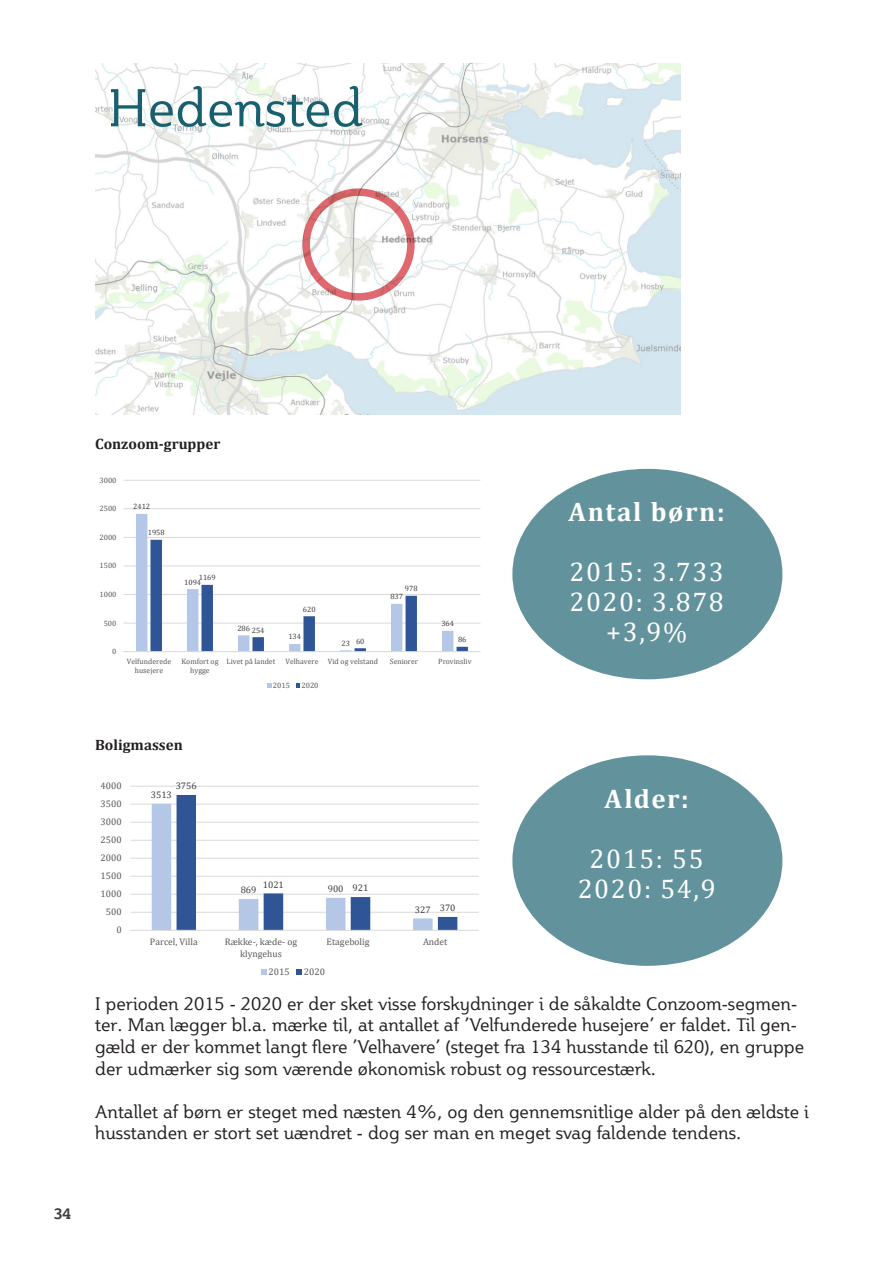
<style>
.page{position:relative;width:893px;height:1263px;background:#fff}
.page>*{position:absolute;margin:0;border:0;box-sizing:border-box;transform-origin:0 0}
.R2{font:52.5px "Plume";color:#186070}
.t1{font:27px/30px "Cambria";letter-spacing:.06em;color:#fff;text-align:center}
.t2{font:700 27px "Cambria";letter-spacing:.06em;color:#fff}
.t3{font:18px/21.6px "Plume";color:#231f20}
.t4{font:700 15px "Cambria";color:#231f20}
.t5{font:700 15px "Plume";color:#3e3b3b}
.t6{font:9.6px/11.2px "Cambria Math";color:#595959;text-align:center}
.t7{font:9.6px "Cambria Math";letter-spacing:-.005em;color:#404040}
.t8{font:7.65px/9px "Cambria Math";color:#595959;text-align:center}
.t9{font:7.65px "Cambria Math";letter-spacing:-.005em;color:#404040}
</style>
<div class="page">
<img style="left:95px;top:64px;width:585px;height:350px">
<hr style="left:130px;top:912px;width:349px;height:1px;background:#d9d9d9">
<hr style="left:130px;top:894px;width:349px;height:1px;background:#d9d9d9">
<hr style="left:130px;top:876px;width:349px;height:1px;background:#d9d9d9">
<hr style="left:130px;top:858px;width:349px;height:1px;background:#d9d9d9">
<hr style="left:130px;top:840px;width:349px;height:1px;background:#d9d9d9">
<hr style="left:130px;top:822px;width:349px;height:1px;background:#d9d9d9">
<hr style="left:130px;top:804px;width:349px;height:1px;background:#d9d9d9">
<hr style="left:130px;top:786px;width:349px;height:1px;background:#d9d9d9">
<svg style="left:152px;top:795px;width:305px;height:135px"></svg>
<hr style="left:130px;top:930px;width:349px;height:1px;background:#d9d9d9">
<svg style="left:261px;top:969px;width:5px;height:5px"></svg>
<svg style="left:297px;top:969px;width:5px;height:5px"></svg>
<hr style="left:123px;top:623px;width:357px;height:1px;background:#d9d9d9">
<hr style="left:123px;top:594px;width:357px;height:1px;background:#d9d9d9">
<hr style="left:123px;top:566px;width:357px;height:1px;background:#d9d9d9">
<hr style="left:123px;top:537px;width:357px;height:1px;background:#d9d9d9">
<hr style="left:123px;top:508px;width:357px;height:1px;background:#d9d9d9">
<hr style="left:123px;top:480px;width:357px;height:1px;background:#d9d9d9">
<svg style="left:136px;top:514px;width:332px;height:137px"></svg>
<hr style="left:123px;top:651px;width:357px;height:1px;background:#d9d9d9">
<svg style="left:267px;top:683px;width:4px;height:4px"></svg>
<svg style="left:296px;top:683px;width:4px;height:4px"></svg>
<div style="left:512px;top:469px;width:270px;height:210px;background:#62939d;border-radius:50%"></div>
<div style="left:512px;top:755px;width:270px;height:211px;background:#62939d;border-radius:50%"></div>
<div style="left:302px;top:188px;width:113px;height:113px;border:8px solid #d1232a;border-radius:50%"></div>
<p class="R2" style="left:108px;top:75px;width:256px">Hedensted</p>
<p class="t4" style="left:95px;top:433px;width:127px">Conzoom-grupper</p>
<p class="t8" style="left:99px;top:476px;width:19px">3000</p>
<p class="t8" style="left:99px;top:504px;width:19px">2500</p>
<p class="t8" style="left:99px;top:533px;width:19px">2000</p>
<p class="t8" style="left:99px;top:561px;width:19px">1500</p>
<p class="t8" style="left:99px;top:590px;width:19px">1000</p>
<p class="t8" style="left:104px;top:618px;width:14px">500</p>
<p class="t8" style="left:112px;top:647px;width:6px">0</p>
<p class="t9" style="left:133px;top:502px;width:18px">2412</p>
<p class="t9" style="left:148px;top:528px;width:18px">1958</p>
<p class="t9" style="left:199px;top:573px;width:18px">1169</p>
<p class="t9" style="left:184px;top:577px;width:18px">1094</p>
<p class="t9" style="left:237px;top:624px;width:14px">286</p>
<p class="t9" style="left:252px;top:625px;width:14px">254</p>
<p class="t9" style="left:303px;top:604px;width:14px">620</p>
<p class="t9" style="left:288px;top:632px;width:14px">134</p>
<p class="t9" style="left:356px;top:636px;width:10px">60</p>
<p class="t9" style="left:341px;top:639px;width:10px">23</p>
<p class="t9" style="left:405px;top:584px;width:14px">978</p>
<p class="t9" style="left:390px;top:592px;width:14px">837</p>
<p class="t9" style="left:441px;top:619px;width:14px">364</p>
<p class="t9" style="left:458px;top:635px;width:10px">86</p>
<p class="t8" style="left:127px;top:657px;width:46px">Velfunderede husejere</p>
<p class="t8" style="left:181px;top:657px;width:39px">Komfort og hygge</p>
<p class="t8" style="left:227px;top:657px;width:50px">Livet på landet</p>
<p class="t8" style="left:285px;top:657px;width:94px">Velhavere Vid og velstand</p>
<p class="t8" style="left:390px;top:657px;width:30px">Seniorer</p>
<p class="t8" style="left:438px;top:657px;width:35px">Provinsliv</p>
<p class="t8" style="left:273px;top:680px;width:19px">2015</p>
<p class="t8" style="left:301px;top:680px;width:19px">2020</p>
<p class="t4" style="left:95px;top:734px;width:89px">Boligmassen</p>
<p class="t6" style="left:101px;top:780px;width:23px">4000</p>
<p class="t6" style="left:101px;top:798px;width:23px">3500</p>
<p class="t6" style="left:101px;top:816px;width:23px">3000</p>
<p class="t6" style="left:101px;top:834px;width:23px">2500</p>
<p class="t6" style="left:101px;top:852px;width:23px">2000</p>
<p class="t6" style="left:101px;top:870px;width:23px">1500</p>
<p class="t6" style="left:101px;top:888px;width:23px">1000</p>
<p class="t6" style="left:106px;top:906px;width:17px">500</p>
<p class="t6" style="left:116px;top:924px;width:7px">0</p>
<p class="t7" style="left:176px;top:780px;width:23px">3756</p>
<p class="t7" style="left:151px;top:789px;width:23px">3513</p>
<p class="t7" style="left:263px;top:879px;width:23px">1021</p>
<p class="t7" style="left:241px;top:884px;width:17px">869</p>
<p class="t7" style="left:328px;top:883px;width:17px">900</p>
<p class="t7" style="left:353px;top:882px;width:17px">921</p>
<p class="t7" style="left:415px;top:904px;width:17px">327</p>
<p class="t7" style="left:440px;top:902px;width:17px">370</p>
<p class="t6" style="left:150px;top:936px;width:49px">Parcel, Villa</p>
<p class="t6" style="left:225px;top:936px;width:74px">Række-, kæde- og klyngehus</p>
<p class="t6" style="left:327px;top:936px;width:45px">Etagebolig</p>
<p class="t6" style="left:423px;top:936px;width:26px">Andet</p>
<p class="t6" style="left:269px;top:966px;width:23px">2015</p>
<p class="t6" style="left:304px;top:966px;width:23px">2020</p>
<h2 class="t2" style="left:568px;top:493px;width:158px">Antal børn:</h2>
<h2 class="t1" style="left:569px;top:557px;width:156px">2015: 3.733<br>2020: 3.878 +3,9%</h2>
<h2 class="t2" style="left:604px;top:779px;width:86px">Alder:</h2>
<h2 class="t1" style="left:578px;top:843px;width:139px">2015: 55<br>2020: 54,9</h2>
<p class="t3" style="left:95px;top:992px;width:710px">I perioden 2015 - 2020 er der sket visse forskydninger i de såkaldte Conzoom-segmen&shy;ter. Man lægger bl.a. mærke til, at antallet af ’Velfunderede husejere’ er faldet. Til gen&shy;gæld er der kommet langt flere ’Velhavere’ (steget fra 134 husstande til 620), en gruppe der udmærker sig som værende økonomisk robust og ressourcestærk.</p>
<p class="t3" style="left:95px;top:1100px;width:715px">Antallet af børn er steget med næsten 4%, og den gennemsnitlige alder på den ældste i husstanden er stort set uændret - dog ser man en meget svag faldende tendens.</p>
<p class="t5" style="left:54px;top:1204px;width:19px">34</p>
</div>
